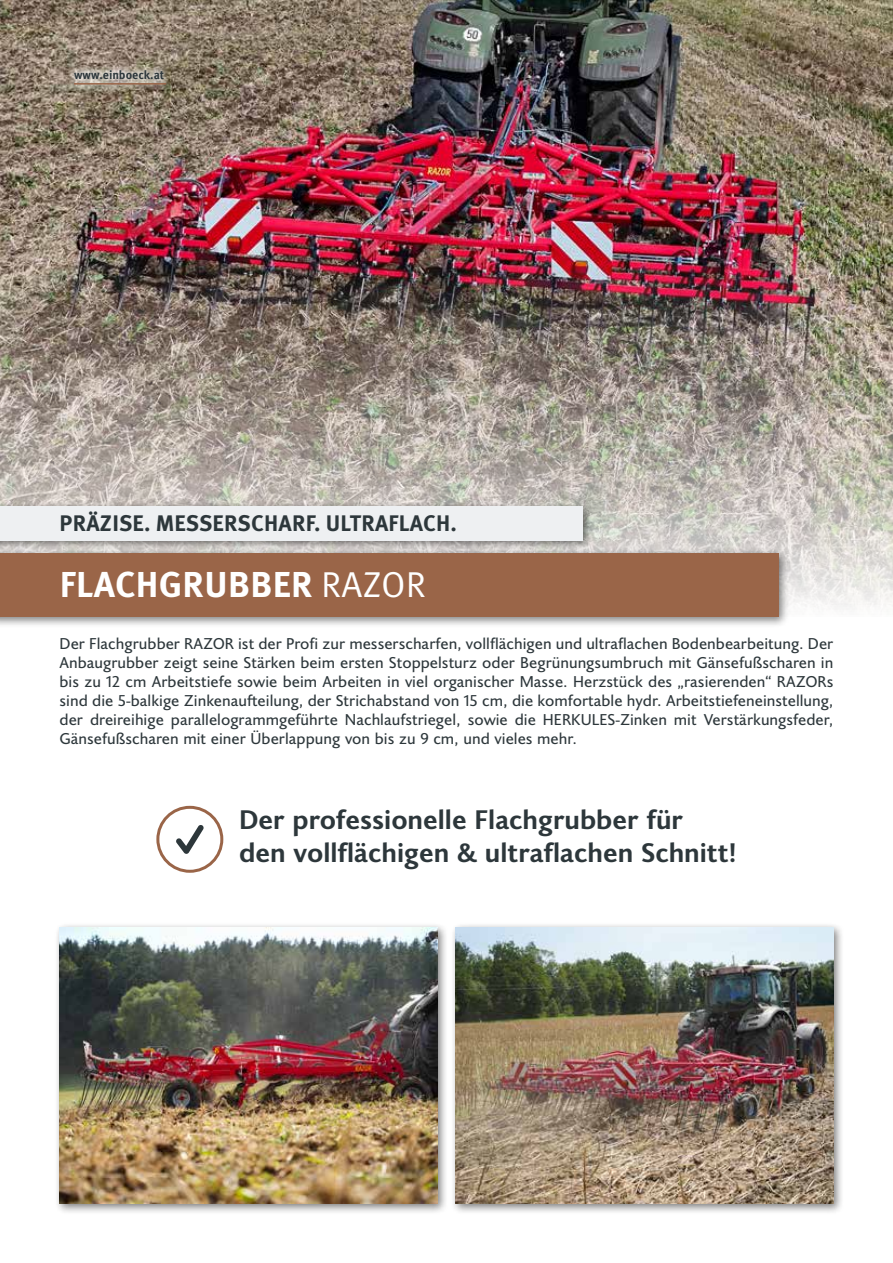
<style>
.page{position:relative;width:893px;height:1263px;background:#fff}
.page>*{position:absolute;margin:0;border:0;box-sizing:border-box;transform-origin:0 0}
.t1{font:82.5px "Entypo";color:#2d373b}
.t2{font:700 36px "Meta Pro";letter-spacing:.01em;color:#fff}
.t3{font:700 27px/32.4px "Joanna Sans Nova";color:#2d373b}
.t4{font:700 22.5px "Meta Pro";letter-spacing:.01em;color:#2d373b}
.t5{font:15.75px/18.9px "Joanna Sans Nova";color:#2d373b;text-align:justify}
.t6{font:700 12px "Meta Pro";color:#2d373b}
.s1{font-family:"Meta Pro Norm";font-weight:400}
</style>
<div class="page">
<div style="left:54px;top:922px;width:395px;height:292px;background:#000;opacity:.5"></div>
<img style="left:59px;top:927px;width:379px;height:276px">
<div style="left:450px;top:922px;width:394px;height:292px;background:#000;opacity:.5"></div>
<img style="left:455px;top:927px;width:378px;height:276px">
<img style="left:0;top:0;width:893px;height:610px">
<svg style="left:67px;top:63px;width:107px;height:29px;background:#a49a8b"></svg>
<hr style="left:74px;top:83px;width:92px;height:2px;background:#9a6548">
<div style="left:0;top:548px;width:789px;height:80px;background:#000;opacity:.5"></div>
<div style="left:0;top:553px;width:778px;height:64px;background:#9a6548"></div>
<div style="left:156px;top:806px;width:67px;height:67px;border:3px solid #9a6548;border-radius:50%"></div>
<div style="left:0;top:501px;width:594px;height:50px;background:#000;opacity:.5"></div>
<div style="left:0;top:506px;width:583px;height:34px;background:#eef0f2"></div>
<p class="t6" style="left:74px;top:65px;width:92px">www.einboeck.at</p>
<h3 class="t4" style="left:60px;top:505px;width:399px">PRÄZISE. MESSERSCHARF. ULTRAFLACH.</h3>
<h2 class="t2" style="left:60px;top:557px;width:368px">FLACHGRUBBER <span class="s1">RAZOR</span></h2>
<p class="t5" style="left:60px;top:634px;width:775px">Der Flachgrubber RAZOR ist der Profi zur messerscharfen, vollflächigen und ultraflachen Bodenbearbeitung. Der Anbaugrubber zeigt seine Stärken beim ersten Stoppelsturz oder Begrünungsumbruch mit Gänsefußscharen in bis zu 12 cm Arbeitstiefe sowie beim Arbeiten in viel organischer Masse. Herzstück des „rasierenden“ RAZORs sind die 5-balkige Zinkenaufteilung, der Strichabstand von 15 cm, die komfortable hydr. Arbeitstiefeneinstellung, der dreireihige parallelogrammgeführte Nachlaufstriegel, sowie die HERKULES-Zinken mit Verstärkungsfeder, Gänsefußscharen mit einer Überlappung von bis zu 9 cm, und vieles mehr.</p>
<h1 class="t1" style="left:172px;top:783px;width:37px">W</h1>
<h3 class="t3" style="left:239px;top:802px;width:499px">Der professionelle Flachgrubber für<br>den vollflächigen &amp; ultraflachen Schnitt!</h3>
</div>
